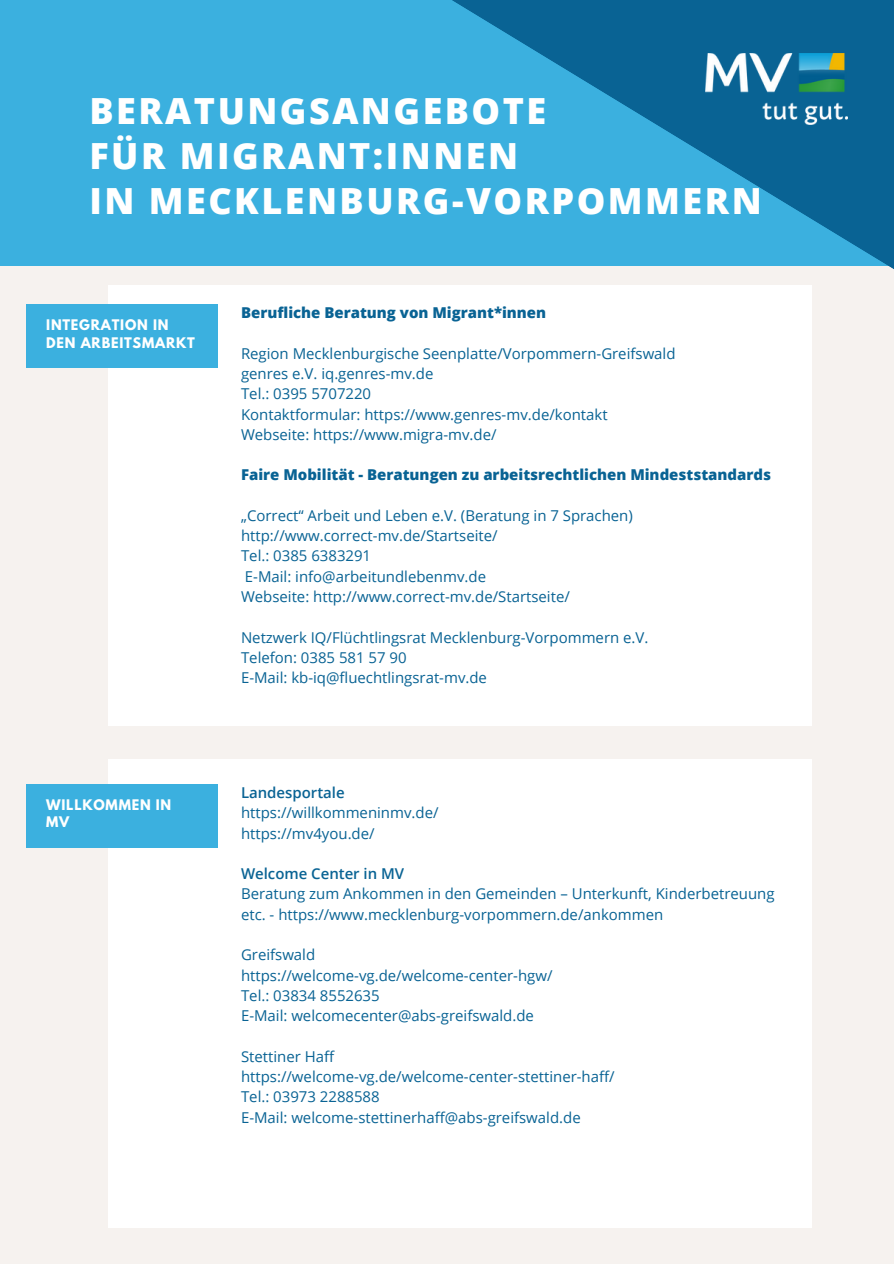
<style>
.page{position:relative;width:894px;height:1264px;background:#fff}
.page>*{position:absolute;margin:0;border:0;box-sizing:border-box;transform-origin:0 0}
.t1{font:800 36px "Open Sans";letter-spacing:.07em;color:#fff}
.t2{font:15px/20.2px "Open Sans";color:#096394}
.t3{font:800 15px "Open Sans";color:#096394}
.t4{font:600 15px "Open Sans";color:#096394}
.t5{font:700 12.9px/17.2px "League Spartan";letter-spacing:.06em;color:#fff}
</style>
<div class="page">
<div style="left:0;top:0;width:893px;height:1263px;background:#f6f2ef"></div>
<div style="left:0;top:0;width:893px;height:266px;background:#3bb0df"></div>
<svg style="left:452px;top:0;width:441px;height:299px"></svg>
<img style="left:705px;top:54px;width:142px;height:71px">
<div style="left:109px;top:285px;width:702px;height:441px;background:#fff"></div>
<div style="left:26px;top:304px;width:192px;height:63px;background:#3bb0df"></div>
<div style="left:109px;top:759px;width:702px;height:468px;background:#fff"></div>
<div style="left:26px;top:783px;width:192px;height:64px;background:#3bb0df"></div>
<p class="t1" style="left:89px;top:86px;width:458px">BERATUNGSANGEBOTE</p>
<p class="t1" style="left:89px;top:131px;width:430px">FÜR MIGRANT:INNEN</p>
<p class="t1" style="left:89px;top:176px;width:673px">IN MECKLENBURG-VORPOMMERN</p>
<p class="t5" style="left:46px;top:318px;width:150px">INTEGRATION IN<br>DEN ARBEITSMARKT</p>
<p class="t5" style="left:46px;top:798px;width:126px">WILLKOMMEN IN<br>MV</p>
<p class="t3" style="left:241px;top:302px;width:306px">Berufliche Beratung von Migrant*innen</p>
<p class="t2" style="left:241px;top:343px;width:436px">Region Mecklenburgische Seenplatte/Vorpommern-Greifswald</p>
<p class="t2" style="left:241px;top:363px;width:194px">genres e.V. iq.genres-mv.de</p>
<p class="t2" style="left:241px;top:383px;width:132px">Tel.: 0395 5707220</p>
<p class="t2" style="left:241px;top:403px;width:368px">Kontaktformular: https://www.genres-mv.de/kontakt</p>
<p class="t2" style="left:241px;top:424px;width:257px">Webseite: https://www.migra-mv.de/</p>
<p class="t3" style="left:241px;top:464px;width:531px">Faire Mobilität - Beratungen zu arbeitsrechtlichen Mindeststandards</p>
<p class="t2" style="left:241px;top:505px;width:393px">„Correct“ Arbeit und Leben e.V. (Beratung in 7 Sprachen)</p>
<p class="t2" style="left:241px;top:525px;width:258px">http://www.correct-mv.de/Startseite/</p>
<p class="t2" style="left:241px;top:545px;width:132px">Tel.: 0385 6383291</p>
<p class="t2" style="left:245px;top:566px;width:242px">E-Mail: info@arbeitundlebenmv.de</p>
<p class="t2" style="left:241px;top:586px;width:330px">Webseite: http://www.correct-mv.de/Startseite/</p>
<p class="t2" style="left:241px;top:626px;width:409px">Netzwerk IQ/Flüchtlingsrat Mecklenburg-Vorpommern e.V.</p>
<p class="t2" style="left:241px;top:647px;width:167px">Telefon: 0385 581 57 90</p>
<p class="t2" style="left:241px;top:667px;width:247px">E-Mail: kb-iq@fluechtlingsrat-mv.de</p>
<p class="t4" style="left:241px;top:782px;width:105px">Landesportale</p>
<p class="t2" style="left:241px;top:802px;width:199px">https://willkommeninmv.de/</p>
<p class="t2" style="left:241px;top:822px;width:135px">https://mv4you.de/</p>
<p class="t4" style="left:241px;top:863px;width:165px">Welcome Center in MV</p>
<p class="t2" style="left:241px;top:883px;width:535px">Beratung zum Ankommen in den Gemeinden – Unterkunft, Kinderbetreuung etc. - https://www.mecklenburg-vorpommern.de/ankommen</p>
<p class="t2" style="left:241px;top:944px;width:76px">Greifswald</p>
<p class="t2" style="left:241px;top:964px;width:313px">https://welcome-vg.de/welcome-center-hgw/</p>
<p class="t2" style="left:241px;top:984px;width:140px">Tel.: 03834 8552635</p>
<p class="t2" style="left:241px;top:1005px;width:294px">E-Mail: welcomecenter@abs-greifswald.de</p>
<p class="t2" style="left:241px;top:1045px;width:95px">Stettiner Haff</p>
<p class="t2" style="left:241px;top:1065px;width:375px">https://welcome-vg.de/welcome-center-stettiner-haff/</p>
<p class="t2" style="left:241px;top:1086px;width:140px">Tel.: 03973 2288588</p>
<p class="t2" style="left:241px;top:1106px;width:341px">E-Mail: welcome-stettinerhaff@abs-greifswald.de</p>
</div>
